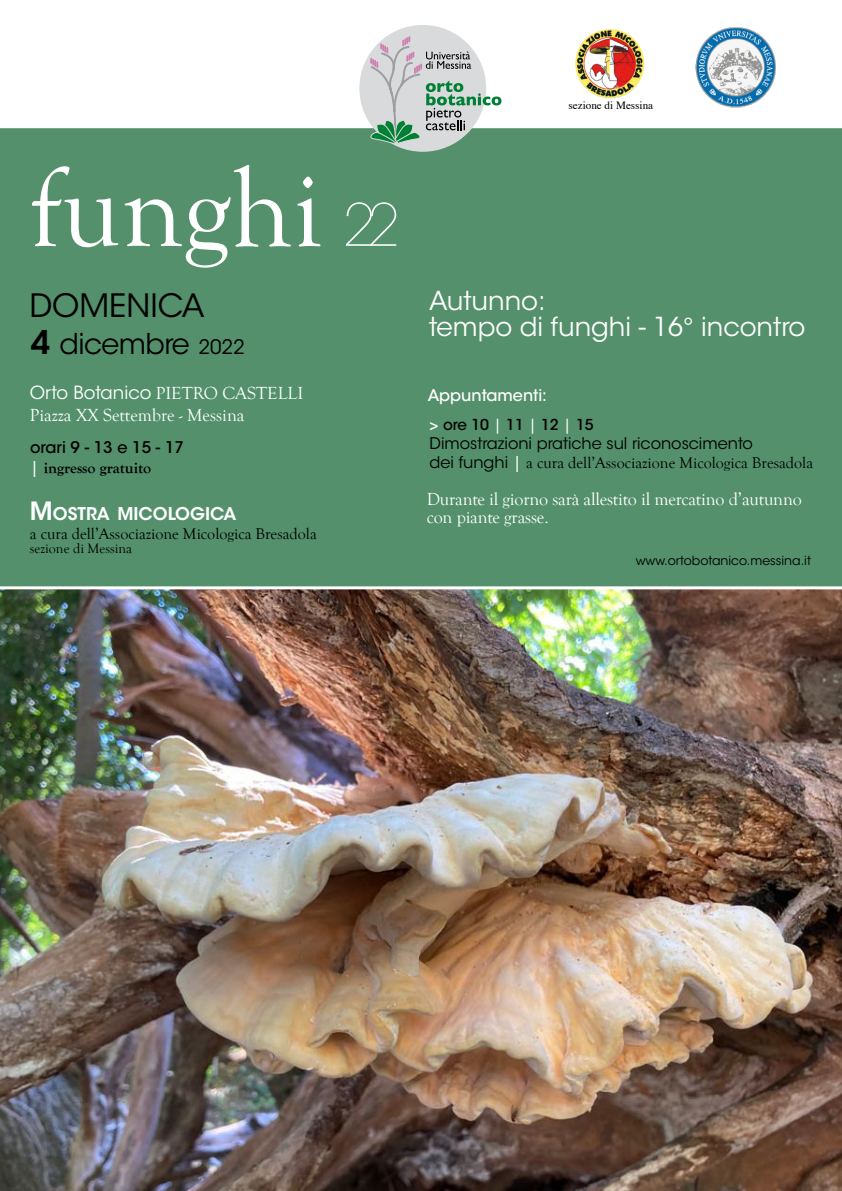
<style>
.page{position:relative;width:842px;height:1191px;background:#fff}
.page>*{position:absolute;margin:0;border:0;box-sizing:border-box;transform-origin:0 0}
.t1{font:113.2px "Goudy Old Style T";color:#fff}
.t2{font:32px "ITC Avant Garde Std";color:#000}
.t3{font:28.5px "ITC Avant Garde Std";letter-spacing:-.02em;color:#000}
.t4{font:26px/26px "ITC Avant Garde Std";color:#fff}
.t5{font:18px/21.6px "Goudy Old Style T";letter-spacing:-.01em;color:#fff}
.t6{font:600 17.5px "ITC Avant Garde Std";color:#fff}
.t7{font:16px "Goudy Old Style T";color:#000}
.t8{font:16px "ITC Avant Garde Std";color:#000}
.t9{font:700 16px "Goudy Old Style T";color:#000}
.t10{font:500 16px "ITC Avant Garde Std";color:#000}
.t11{font:500 16px "ITC Avant Garde Std";color:#fff}
.t12{font:500 15px "ITC Avant Garde Std";color:#000}
.t13{font:14px "Goudy Old Style T";color:#000}
.t14{font:12.5px "ITC Avant Garde Std";color:#000}
.t15{font:11.1px "Times";color:#000}
.s1{font-family:"ITC Avant Garde Std";font-weight:200;font-size:57.8px}
.s2{font-weight:600;font-size:32.5px}
.s3{font-size:20px}
.s4{font-family:"ITC Avant Garde Std"}
.s5{font-family:"ITC Avant Garde Std";font-weight:400;color:#fff}
.s6{font-size:25px}
.s7{color:#fff}
.s8{font-weight:400;color:#fff}
.s9{font-family:"ITC Avant Garde Std";color:#fff}
</style>
<div class="page">
<img style="left:0;top:589px;width:842px;height:602px">
<img style="left:575px;top:29px;width:70px;height:70px">
<div style="left:0;top:128px;width:842px;height:459px;background:#53906b"></div>
<div style="left:359px;top:25px;width:127px;height:127px;background:#d9dadb;border-radius:50%"></div>
<svg style="left:368px;top:25px;width:133px;height:119px"></svg>
<img style="left:695px;top:27px;width:81px;height:81px">
<h1 class="t1" style="left:28px;top:147px;width:372px">funghi <span class="s1">22</span></h1>
<h2 class="t2" style="left:29px;top:286px;width:177px">DOMENICA</h2>
<h3 class="t3" style="left:31px;top:326px;width:215px"><span class="s2">4</span> dicembre <span class="s3">2022</span></h3>
<p class="t5" style="left:30px;top:383px;width:275px"><span class="s4">Orto Botanico</span> PIETRO CASTELLI<br>Piazza XX Settembre - Messina</p>
<p class="t10" style="left:30px;top:438px;width:155px">orari 9 - 13 e 15 - 17</p>
<p class="t9" style="left:30px;top:459px;width:123px"><span class="s5">|</span> ingresso gratuito</p>
<p class="t6" style="left:30px;top:502px;width:208px"><span class="s6">M</span>OSTRA MICOLOGICA</p>
<p class="t7" style="left:30px;top:525px;width:288px">a cura dell’Associazione Micologica Bresadola</p>
<p class="t13" style="left:30px;top:541px;width:104px">sezione di Messina</p>
<p class="t15" style="left:568px;top:95px;width:86px">sezione di Messina</p>
<h3 class="t4" style="left:429px;top:288px;width:378px">Autunno:<br>tempo di funghi - 16° incontro</h3>
<p class="t11" style="left:428px;top:385px;width:121px">Appuntamenti:</p>
<p class="t12" style="left:430px;top:415px;width:166px"><span class="s7">&gt;</span> ore 10 <span class="s8">|</span> 11 <span class="s8">|</span> 12 <span class="s8">|</span> 15</p>
<p class="t8" style="left:430px;top:433px;width:325px">Dimostrazioni pratiche sul riconoscimento</p>
<p class="t7" style="left:430px;top:454px;width:385px"><span class="s4">dei funghi</span> <span class="s9">|</span> a cura dell’Associazione Micologica Bresadola</p>
<p class="t5" style="left:427px;top:490px;width:377px;line-height:18px">Durante il giorno sarà allestito il mercatino d’autunno con piante grasse.</p>
<p class="t14" style="left:636px;top:553px;width:177px">www.ortobotanico.messina.it</p>
</div>
